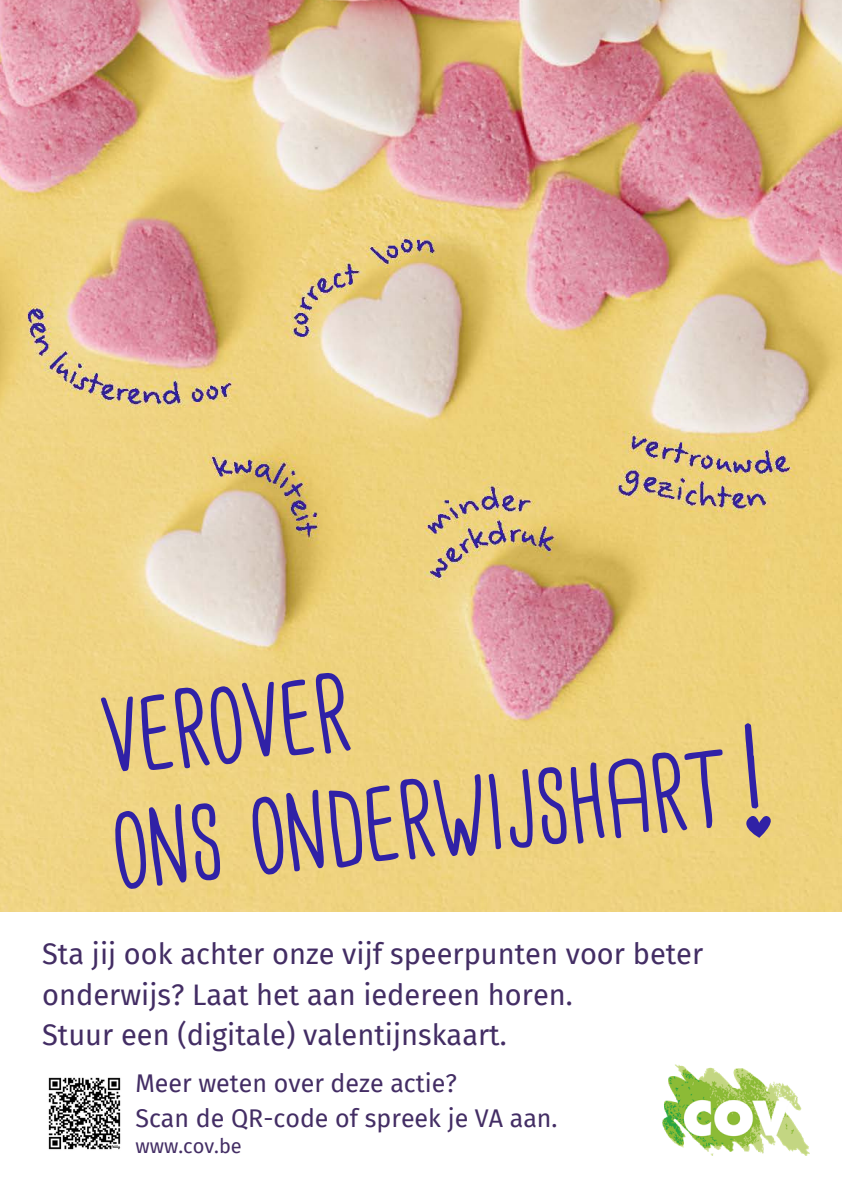
<style>
.page{position:relative;width:842px;height:1191px;background:#fff}
.page>*{position:absolute;margin:0;border:0;box-sizing:border-box;transform-origin:0 0}
.t1{font:120px/114.2px "Cardenio Modern";color:#3021a6}
.t2{font:29px/40.5px "Fira Sans";color:#432d64}
.t3{font:25px/34.5px "Fira Sans";color:#432d64}
.t4{font:20px "Fira Sans";color:#432d64}
</style>
<div class="page">
<img style="left:0;top:0;width:842px;height:838px">
<svg style="left:741px;top:723px;width:34px;height:114px"></svg>
<p class="t1" style="left:95px;top:677px;width:619px;rotate:-6deg">verover<br>ons onderwijshart</p>
<p class="t2" style="left:42px;top:934px;width:663px">Sta jij ook achter onze vijf speerpunten voor beter onderwijs? Laat het aan iedereen horen.<br>Stuur een (digitale) valentijnskaart.</p>
<p class="t2" style="left:390px;top:934px;width:285px">basiseisen voor bet r</p>
<p class="t2" style="left:303px;top:1015px;width:18px">V</p>
<p class="t3" style="left:135px;top:1066px;width:424px">Meer weten over deze actie?<br>Scan de QR-code of spreek je VA aan.</p>
<p class="t4" style="left:135px;top:1134px;width:108px">www.cov.be</p>
</div>
